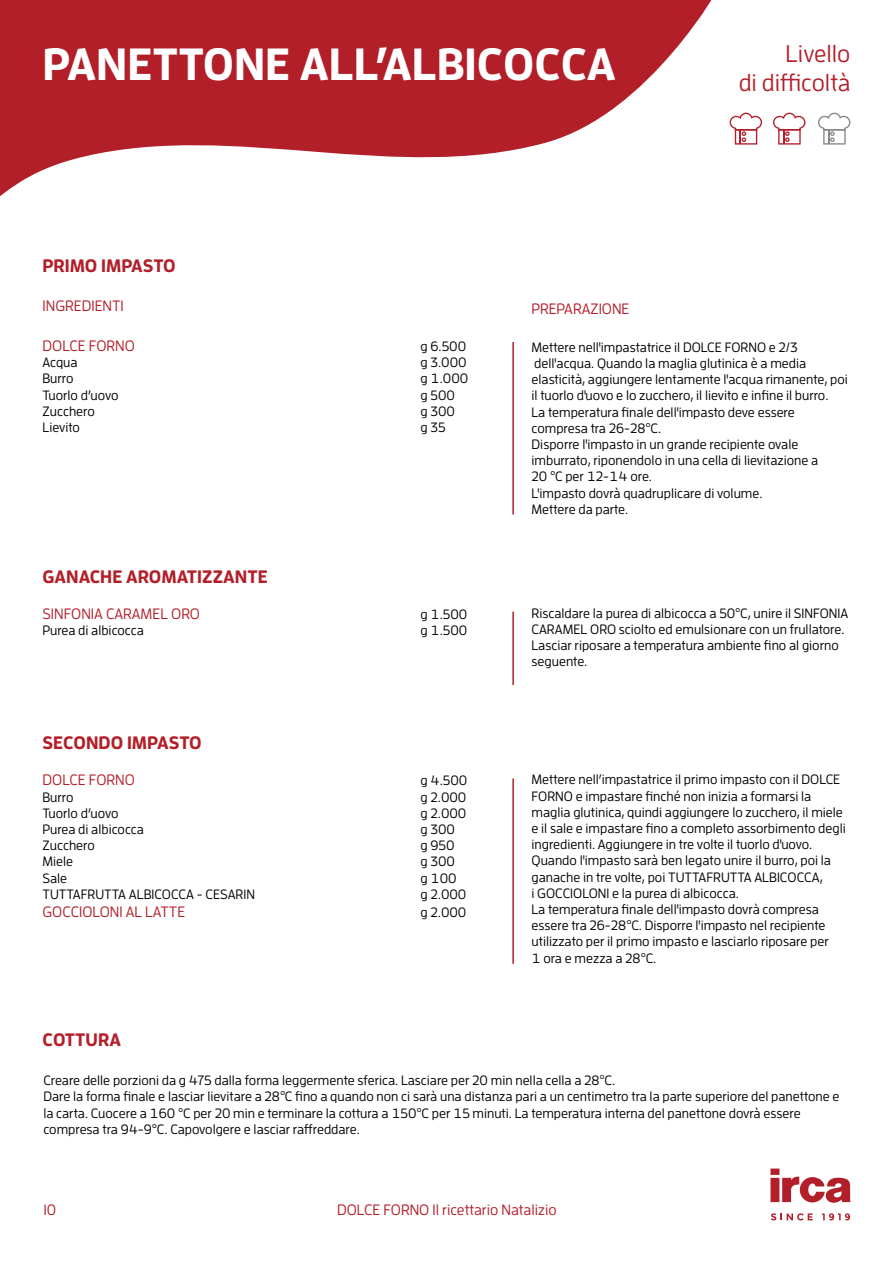
<style>
.page{position:relative;width:893px;height:1263px;background:#fff}
.page>*{position:absolute;margin:0;border:0;box-sizing:border-box;transform-origin:0 0}
.t1{font:700 45px "Enzo Pro";color:#fff}
.t2{font:500 24px/28.8px "Enzo Pro";color:#b21f29;text-align:right}
.t3{font:700 18px "Enzo Pro";color:#b21f29}
.t4{font:500 15px "Enzo Pro";color:#b21f29}
.t5{font:500 13.5px/16.2px "Enzo Pro";color:#000}
</style>
<div class="page">
<svg style="left:0;top:0;width:712px;height:196px;fill:#b21f29"></svg>
<svg style="left:770px;top:1168px;width:80px;height:35px"></svg>
<svg style="left:771px;top:1213px;width:42px;height:7px"></svg>
<svg style="left:822px;top:1213px;width:28px;height:7px"></svg>
<hr style="left:512px;top:342px;width:2px;height:172px;background:#b21f29">
<hr style="left:512px;top:612px;width:2px;height:73px;background:#b21f29">
<hr style="left:512px;top:778px;width:2px;height:186px;background:#b21f29">
<svg style="left:730px;top:113px;width:32px;height:32px"></svg>
<svg style="left:773px;top:113px;width:32px;height:32px"></svg>
<svg style="left:818px;top:113px;width:32px;height:32px"></svg>
<h1 class="t1" style="left:43px;top:36px;width:575px">PANETTONE ALL’ALBICOCCA</h1>
<h2 class="t2" style="left:739px;top:39px;width:113px">Livello<br>di difficoltà</h2>
<h3 class="t3" style="left:43px;top:254px;width:135px">PRIMO IMPASTO</h3>
<p class="t4" style="left:43px;top:297px;width:83px">INGREDIENTI</p>
<p class="t4" style="left:43px;top:337px;width:94px">DOLCE FORNO</p>
<p class="t5" style="left:421px;top:338px;width:47px">g 6.500</p>
<p class="t5" style="left:43px;top:354px;width:37px">Acqua</p>
<p class="t5" style="left:421px;top:354px;width:48px">g 3.000</p>
<p class="t5" style="left:43px;top:370px;width:33px">Burro</p>
<p class="t5" style="left:421px;top:370px;width:49px">g 1.000</p>
<p class="t5" style="left:43px;top:386px;width:77px">Tuorlo d’uovo</p>
<p class="t5" style="left:421px;top:386px;width:36px">g 500</p>
<p class="t5" style="left:43px;top:403px;width:54px">Zucchero</p>
<p class="t5" style="left:421px;top:403px;width:36px">g 300</p>
<p class="t5" style="left:43px;top:419px;width:39px">Lievito</p>
<p class="t5" style="left:421px;top:419px;width:27px">g 35</p>
<h3 class="t3" style="left:43px;top:565px;width:227px">GANACHE AROMATIZZANTE</h3>
<p class="t4" style="left:43px;top:604px;width:159px">SINFONIA CARAMEL ORO</p>
<p class="t5" style="left:421px;top:605px;width:48px">g 1.500</p>
<p class="t5" style="left:43px;top:622px;width:103px">Purea di albicocca</p>
<p class="t5" style="left:421px;top:622px;width:48px">g 1.500</p>
<h3 class="t3" style="left:43px;top:732px;width:161px">SECONDO IMPASTO</h3>
<p class="t4" style="left:43px;top:771px;width:94px">DOLCE FORNO</p>
<p class="t5" style="left:421px;top:772px;width:48px">g 4.500</p>
<p class="t5" style="left:43px;top:788px;width:33px">Burro</p>
<p class="t5" style="left:421px;top:788px;width:47px">g 2.000</p>
<p class="t5" style="left:43px;top:805px;width:77px">Tuorlo d’uovo</p>
<p class="t5" style="left:421px;top:805px;width:47px">g 2.000</p>
<p class="t5" style="left:43px;top:821px;width:103px">Purea di albicocca</p>
<p class="t5" style="left:421px;top:821px;width:36px">g 300</p>
<p class="t5" style="left:43px;top:837px;width:54px">Zucchero</p>
<p class="t5" style="left:421px;top:837px;width:36px">g 950</p>
<p class="t5" style="left:43px;top:853px;width:32px">Miele</p>
<p class="t5" style="left:421px;top:853px;width:36px">g 300</p>
<p class="t5" style="left:43px;top:869px;width:26px">Sale</p>
<p class="t5" style="left:421px;top:869px;width:38px">g 100</p>
<p class="t5" style="left:43px;top:886px;width:214px">TUTTAFRUTTA ALBICOCCA - CESARIN</p>
<p class="t5" style="left:421px;top:886px;width:47px">g 2.000</p>
<p class="t4" style="left:43px;top:902px;width:144px">GOCCIOLONI AL LATTE</p>
<p class="t5" style="left:421px;top:904px;width:47px">g 2.000</p>
<h3 class="t3" style="left:43px;top:1028px;width:80px">COTTURA</h3>
<p class="t4" style="left:531px;top:300px;width:100px">PREPARAZIONE</p>
<p class="t5" style="left:531px;top:339px;width:318px">Mettere nell'impastatrice il DOLCE FORNO e 2/3 dell'acqua. Quando la maglia glutinica è a media elasticità, aggiungere lentamente l'acqua rimanente, poi il tuorlo d'uovo e lo zucchero, il lievito e infine il burro.<br>La temperatura finale dell'impasto deve essere compresa tra 26-28°C.<br>Disporre l'impasto in un grande recipiente ovale imburrato, riponendolo in una cella di lievitazione a<br>20 °C per 12-14 ore.<br>L'impasto dovrà quadruplicare di volume.<br>Mettere da parte.</p>
<p class="t5" style="left:531px;top:604px;width:318px">Riscaldare la purea di albicocca a 50°C, unire il SINFONIA CARAMEL ORO sciolto ed emulsionare con un frullatore.<br>Lasciar riposare a temperatura ambiente fino al giorno seguente.</p>
<p class="t5" style="left:531px;top:771px;width:316px">Mettere nell’impastatrice il primo impasto con il DOLCE FORNO e impastare finché non inizia a formarsi la maglia glutinica, quindi aggiungere lo zucchero, il miele e il sale e impastare fino a completo assorbimento degli ingredienti. Aggiungere in tre volte il tuorlo d'uovo.<br>Quando l'impasto sarà ben legato unire il burro, poi la ganache in tre volte, poi TUTTAFRUTTA ALBICOCCA,<br>i GOCCIOLONI e la purea di albicocca.<br>La temperatura finale dell'impasto dovrà compresa essere tra 26-28°C. Disporre l'impasto nel recipiente utilizzato per il primo impasto e lasciarlo riposare per<br>1 ora e mezza a 28°C.</p>
<p class="t5" style="left:43px;top:1072px;width:798px">Creare delle porzioni da g 475 dalla forma leggermente sferica. Lasciare per 20 min nella cella a 28°C.<br>Dare la forma finale e lasciar lievitare a 28°C fino a quando non ci sarà una distanza pari a un centimetro tra la parte superiore del panettone e la carta. Cuocere a 160 °C per 20 min e terminare la cottura a 150°C per 15 minuti. La temperatura interna del panettone dovrà essere compresa tra 94-9°C. Capovolgere e lasciar raffreddare.</p>
<p class="t4" style="left:43px;top:1201px;width:14px">10</p>
<p class="t4" style="left:337px;top:1201px;width:221px">DOLCE FORNO Il ricettario Natalizio</p>
</div>
